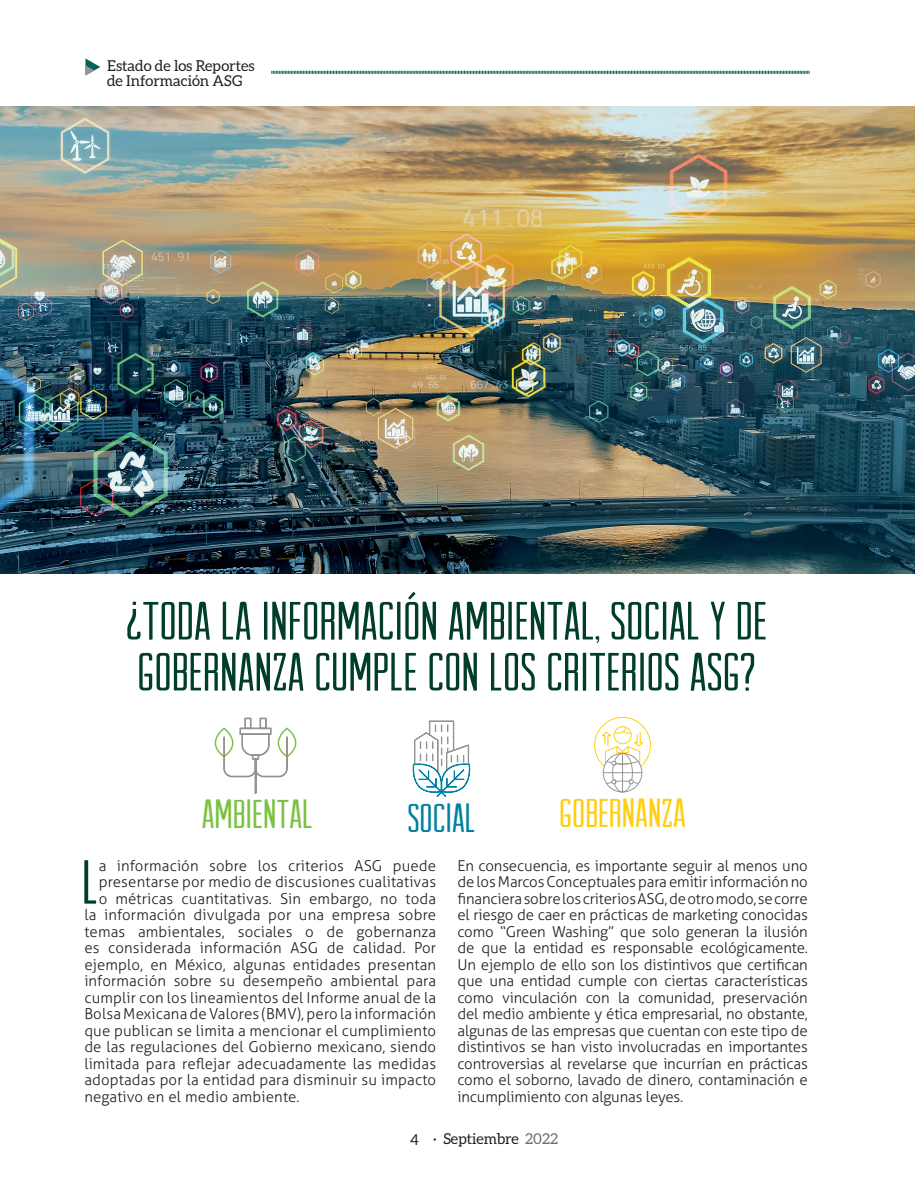
<style>
.page{position:relative;width:915px;height:1191px;background:#fff}
.page>*{position:absolute;margin:0;border:0;box-sizing:border-box;transform-origin:0 0}
.t1{font:62.1px "Arvil Sans";color:#003d2a}
.t2{font:54px/51px "Arvil Sans";color:#003d2a}
.t3{font:40.8px "Arvil Sans";color:#fece0f}
.t4{font:40.8px "Arvil Sans";color:#7bc142}
.t5{font:40.8px "Arvil Sans";color:#0081a0}
.t6{font:300 15px/16.5px "Aller";letter-spacing:.01em;color:#231f20;text-align:justify}
.t7{font:15px/15px "Aleo";color:#231f20}
.s1{color:#6c6d70}
</style>
<div class="page">
<svg style="left:85px;top:58px;width:15px;height:17px"></svg>
<svg style="left:271px;top:70px;width:538px;height:4px"></svg>
<img style="left:0;top:106px;width:914px;height:468px">
<svg style="left:594px;top:717px;width:56px;height:75px"></svg>
<svg style="left:214px;top:717px;width:83px;height:60px"></svg>
<div style="left:254px;top:758px;width:2px;height:35px;border:1px solid #939394"></div>
<svg style="left:412px;top:720px;width:59px;height:77px"></svg>
<p class="t7" style="left:107px;top:58px;width:149px">Estado de los Reportes de Información ASG</p>
<h2 class="t2" style="left:126px;top:594px;width:642px">¿TODA LA INFORMACIÓN AMBIENTAL, SOCIAL Y DE<br>GOBERNANZA CUMPLE CON LOS CRITERIOS ASG?</h2>
<h3 class="t4" style="left:202px;top:791px;width:112px">AMBIENTAL</h3>
<h3 class="t5" style="left:407px;top:795px;width:69px">SOCIAL</h3>
<h3 class="t3" style="left:559px;top:790px;width:128px">GOBERNANZA</h3>
<h1 class="t1" style="left:82px;top:848px;width:18px">L</h1>
<p class="t6" style="left:99px;top:857px;width:339px">a información sobre los criterios ASG puede</p>
<p class="t6" style="left:99px;top:873px;width:339px">presentarse por medio de discusiones cualitativas</p>
<p class="t6" style="left:99px;top:890px;width:339px">o métricas cuantitativas. Sin embargo, no toda</p>
<p class="t6" style="left:84px;top:906px;width:353px">la información divulgada por una empresa sobre</p>
<p class="t6" style="left:84px;top:923px;width:353px">temas ambientales, sociales o de gobernanza</p>
<p class="t6" style="left:84px;top:939px;width:353px">es considerada información ASG de calidad. Por</p>
<p class="t6" style="left:84px;top:956px;width:353px">ejemplo, en México, algunas entidades presentan</p>
<p class="t6" style="left:84px;top:972px;width:353px">información sobre su desempeño ambiental para</p>
<p class="t6" style="left:84px;top:989px;width:353px">cumplir con los lineamientos del Informe anual de la</p>
<p class="t6" style="left:84px;top:1005px;width:353px">Bolsa Mexicana de Valores (BMV), pero la información</p>
<p class="t6" style="left:84px;top:1022px;width:353px">que publican se limita a mencionar el cumplimiento</p>
<p class="t6" style="left:84px;top:1038px;width:353px">de las regulaciones del Gobierno mexicano, siendo</p>
<p class="t6" style="left:84px;top:1055px;width:353px">limitada para reflejar adecuadamente las medidas</p>
<p class="t6" style="left:84px;top:1071px;width:353px">adoptadas por la entidad para disminuir su impacto</p>
<p class="t6" style="left:84px;top:1088px;width:217px">negativo en el medio ambiente.</p>
<p class="t6" style="left:457px;top:857px;width:352px">En consecuencia, es importante seguir al menos uno de los Marcos Conceptuales para emitir información no financiera sobre los criterios ASG, de otro modo, se corre el riesgo de caer en prácticas de marketing conocidas como “Green Washing” que solo generan la ilusión de que la entidad es responsable ecológicamente.<br>Un ejemplo de ello son los distintivos que certifican que una entidad cumple con ciertas características como vinculación con la comunidad, preservación del medio ambiente y ética empresarial, no obstante, algunas de las empresas que cuentan con este tipo de distintivos se han visto involucradas en importantes controversias al revelarse que incurrían en prácticas como el soborno, lavado de dinero, contaminación e incumplimiento con algunas leyes.</p>
<p class="t7" style="left:410px;top:1131px;width:149px">4 · Septiembre <span class="s1">2022</span></p>
</div>
